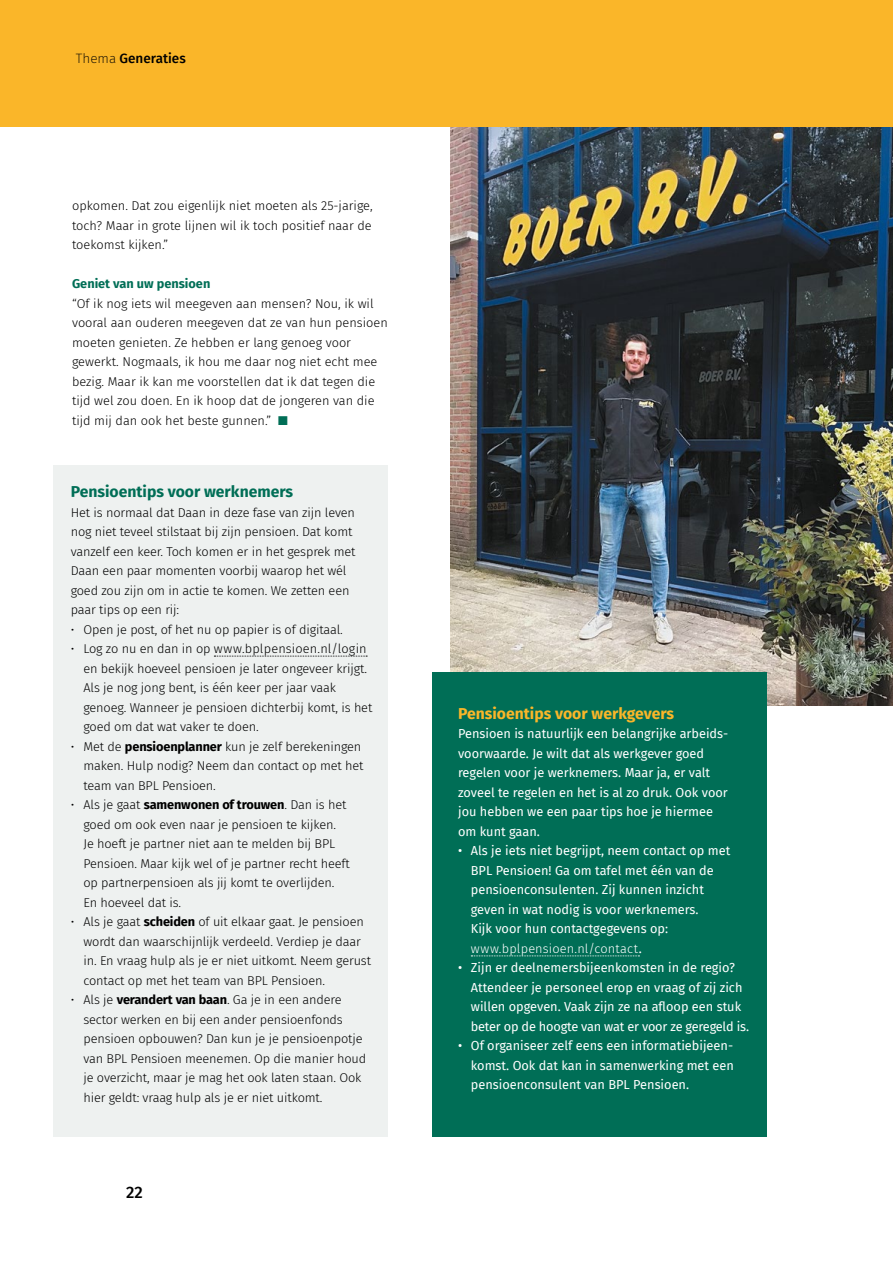
<style>
.page{position:relative;width:893px;height:1263px;background:#fff}
.page>*{position:absolute;margin:0;border:0;box-sizing:border-box;transform-origin:0 0}
.t1{font:500 16.5px "Fira Sans";color:#000}
.Bodycopy_Sans___Zwar{font:700 15.75px "Fira Sans";color:#006e56}
.Bodycopy_Sans___Zwar-2{font:700 15.75px "Fira Sans";color:#fab629}
.t2{font:500 13.5px "Fira Sans";color:#000}
.Bodycopy_Sans___Zwar-3{font:300 12.75px/19.5px "Fira Sans";letter-spacing:-.01em;color:#000}
.Bodycopy_Sans___Zwar-4{font:12.75px/19.5px "Fira Sans";color:#fff}
.Tussenkop___D__Groen{font:700 12.75px "Fira Sans";color:#006e56}
.s1{font-weight:200}
.s2{color:#006e56}
.s3{font-weight:700}
.s4{font-weight:300}
</style>
<div class="page">
<img style="left:451px;top:126px;width:442px;height:580px">
<div style="left:54px;top:466px;width:334px;height:671px;background:#eef1f0"></div>
<svg style="left:214px;top:656px;width:153px;height:1px"></svg>
<div style="left:433px;top:672px;width:334px;height:465px;background:#006e56"></div>
<svg style="left:471px;top:955px;width:168px;height:1px"></svg>
<div style="left:0;top:0;width:893px;height:126px;background:#fab629"></div>
<p class="t2" style="left:76px;top:48px;width:111px"><span class="s1">Thema</span> Generaties</p>
<p class="Bodycopy_Sans___Zwar-3" style="left:72px;top:196px;width:302px;text-align:justify">opkomen. Dat zou eigenlijk niet moeten als 25-jarige, toch? Maar in grote lijnen wil ik toch positief naar de toekomst kijken.”</p>
<p class="Tussenkop___D__Groen" style="left:72px;top:273px;width:140px">Geniet van uw pensioen</p>
<p class="Bodycopy_Sans___Zwar-3" style="left:72px;top:293px;width:317px">“Of ik nog iets wil meegeven aan mensen? Nou, ik wil vooral aan ouderen meegeven dat ze van hun pensioen moeten genieten. Ze hebben er lang genoeg voor gewerkt. Nogmaals, ik hou me daar nog niet echt mee bezig. Maar ik kan me voorstellen dat ik dat tegen die tijd wel zou doen. En ik hoop dat de jongeren van die tijd mij dan ook het beste gunnen.” <span class="s2">■</span></p>
<p class="Bodycopy_Sans___Zwar" style="left:71px;top:478px;width:224px">Pensioentips voor werknemers</p>
<p class="Bodycopy_Sans___Zwar-3" style="left:71px;top:502px;width:286px">Het is normaal dat Daan in deze fase van zijn leven nog niet teveel stilstaat bij zijn pensioen. Dat komt vanzelf een keer. Toch komen er in het gesprek met Daan een paar momenten voorbij waarop het wél goed zou zijn om in actie te komen. We zetten een paar tips op een rij:</p>
<p class="Bodycopy_Sans___Zwar-3" style="left:71px;top:619px;width:274px">• Open je post, of het nu op papier is of digitaal.</p>
<p class="Bodycopy_Sans___Zwar-3" style="left:83px;top:639px;width:290px;text-indent:-13px">• Log zo nu en dan in op www.bplpensioen.nl/login en bekijk hoeveel pensioen je later ongeveer krijgt.<br>Als je nog jong bent, is één keer per jaar vaak genoeg. Wanneer je pensioen dichterbij komt, is het goed om dat wat vaker te doen.</p>
<p class="Bodycopy_Sans___Zwar-3" style="left:83px;top:736px;width:282px;text-indent:-13px">• Met de <span class="s3">pensioenplanner</span> kun je zelf berekeningen maken. Hulp nodig? Neem dan contact op met het team van BPL Pensioen.</p>
<p class="Bodycopy_Sans___Zwar-3" style="left:83px;top:795px;width:268px;text-indent:-13px">• Als je gaat <span class="s3">samenwonen of trouwen</span>. Dan is het goed om ook even naar je pensioen te kijken.<br>Je hoeft je partner niet aan te melden bij BPL Pensioen. Maar kijk wel of je partner recht heeft op partnerpensioen als jij komt te overlijden.<br>En hoeveel dat is.</p>
<p class="Bodycopy_Sans___Zwar-3" style="left:83px;top:912px;width:289px;text-indent:-13px">• Als je gaat <span class="s3">scheiden</span> of uit elkaar gaat. Je pensioen wordt dan waarschijnlijk verdeeld. Verdiep je daar in. En vraag hulp als je er niet uitkomt. Neem gerust contact op met het team van BPL Pensioen.</p>
<p class="Bodycopy_Sans___Zwar-3" style="left:83px;top:990px;width:284px;text-indent:-13px">• Als je <span class="s3">verandert van baan</span>. Ga je in een andere sector werken en bij een ander pensioenfonds pensioen opbouwen? Dan kun je je pensioenpotje van BPL Pensioen meenemen. Op die manier houd je overzicht, maar je mag het ook laten staan. Ook hier geldt: vraag hulp als je er niet uitkomt.</p>
<p class="t1" style="left:126px;top:1178px;width:18px">22</p>
<p class="Bodycopy_Sans___Zwar-2" style="left:458px;top:700px;width:218px">Pensioentips voor werkgevers</p>
<p class="Bodycopy_Sans___Zwar-4" style="left:458px;top:724px;width:272px">Pensioen is natuurlijk een belangrijke arbeids&shy;voorwaarde. Je wilt dat als werkgever goed regelen voor je werknemers. Maar ja, er valt zoveel te regelen en het is al zo druk. Ook voor jou hebben we een paar tips hoe je hiermee om kunt gaan.</p>
<p class="Bodycopy_Sans___Zwar-4" style="left:471px;top:841px;width:261px;text-indent:-13px">• Als je iets niet begrijpt, neem contact op met BPL Pensioen! Ga om tafel met één van de pensioenconsulenten. Zij kunnen inzicht geven in wat nodig is voor werknemers.<br>Kijk voor hun contactgegevens op: <span class="s4">www.bplpensioen.nl/contact</span>.</p>
<p class="Bodycopy_Sans___Zwar-4" style="left:471px;top:958px;width:280px;text-indent:-13px">• Zijn er deelnemersbijeenkomsten in de regio?<br>Attendeer je personeel erop en vraag of zij zich willen opgeven. Vaak zijn ze na afloop een stuk beter op de hoogte van wat er voor ze geregeld is.</p>
<p class="Bodycopy_Sans___Zwar-4" style="left:471px;top:1036px;width:265px;text-align:justify;text-indent:-13px">• Of organiseer zelf eens een informatiebijeen&shy;komst. Ook dat kan in samenwerking met een pensioenconsulent van BPL Pensioen.</p>
</div>
